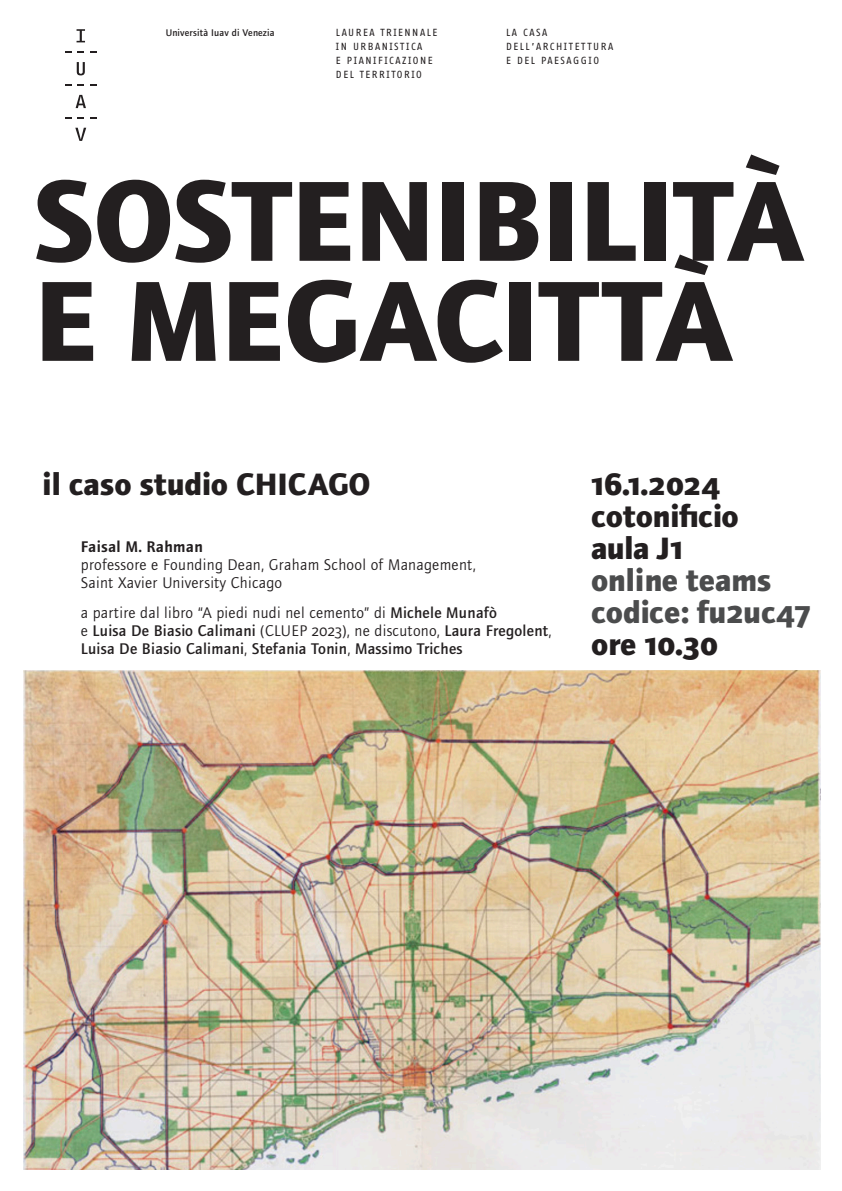
<style>
.page{position:relative;width:842px;height:1191px;background:#fff}
.page>*{position:absolute;margin:0;border:0;box-sizing:border-box;transform-origin:0 0}
.TITOLO{font:700 118px "Foundry Journal OT2";letter-spacing:-.01em;color:#231f20}
.SOTTOTITOLO___INFO{font:700 32px "Foundry Journal OT2";color:#231f20}
.SOTTOTITOLO___INFO-2{font:700 32px "Foundry Journal OT2";color:#4b4c4d}
.SOTTOTITOLO___INFO-3{font:700 32px "Foundry Journal SC";color:#231f20}
.TESTO_piccolo{font:16px "Foundry Journal OT2";letter-spacing:.02em;color:#231f20}
.TESTO_piccolo-2{font:500 16px/18px "Foundry Journal OT2";letter-spacing:.02em;color:#231f20}
.TESTO_piccolo-3{font:600 16px "Foundry Journal OT2";letter-spacing:.02em;color:#231f20}
.INTESTAZIONE_maiusco{font:10px "Fago Office Sans";letter-spacing:.15em;color:#231f20}
.INTESTAZIONE_iuav{font:500 10px "Foundry Journal OT2";letter-spacing:.02em;color:#231f20}
.s1{font-weight:500}
.s2{font-weight:400}
.s3{font-family:"Foundry Journal SC";font-weight:400}
.s4{font-family:"Foundry Journal SC"}
.s5{font-family:"Foundry Journal OT2"}
</style>
<div class="page">
<svg style="left:77px;top:29px;width:8px;height:13px"></svg>
<svg style="left:65px;top:51px;width:7px;height:2px"></svg>
<svg style="left:78px;top:51px;width:6px;height:2px"></svg>
<svg style="left:90px;top:51px;width:6px;height:2px"></svg>
<svg style="left:77px;top:62px;width:8px;height:13px"></svg>
<svg style="left:65px;top:84px;width:7px;height:2px"></svg>
<svg style="left:78px;top:84px;width:6px;height:2px"></svg>
<svg style="left:90px;top:84px;width:6px;height:2px"></svg>
<svg style="left:76px;top:95px;width:10px;height:13px"></svg>
<svg style="left:65px;top:117px;width:7px;height:2px"></svg>
<svg style="left:78px;top:117px;width:6px;height:2px"></svg>
<svg style="left:90px;top:117px;width:6px;height:2px"></svg>
<svg style="left:75px;top:128px;width:11px;height:13px"></svg>
<img style="left:23px;top:670px;width:798px;height:499px">
<p class="INTESTAZIONE_iuav" style="left:166px;top:25px;width:110px">Università Iuav di Venezia</p>
<p class="INTESTAZIONE_maiusco" style="left:336px;top:27px;width:103px">LAUREA TRIENNALE</p>
<p class="INTESTAZIONE_maiusco" style="left:336px;top:41px;width:88px">IN URBANISTICA</p>
<p class="INTESTAZIONE_maiusco" style="left:336px;top:55px;width:98px">E PIANIFICAZIONE</p>
<p class="INTESTAZIONE_maiusco" style="left:336px;top:69px;width:87px">DEL TERRITORIO</p>
<p class="INTESTAZIONE_maiusco" style="left:506px;top:27px;width:43px">LA CASA</p>
<p class="INTESTAZIONE_maiusco" style="left:506px;top:41px;width:109px">DELL’ARCHITETTURA</p>
<p class="INTESTAZIONE_maiusco" style="left:506px;top:55px;width:95px">E DEL PAESAGGIO</p>
<p class="TITOLO" style="left:34px;top:129px;width:772px">SOSTENIBILITÀ</p>
<p class="TITOLO" style="left:34px;top:229px;width:701px">E MEGACITTÀ</p>
<p class="SOTTOTITOLO___INFO" style="left:43px;top:459px;width:330px">il caso studio CHICAGO</p>
<p class="TESTO_piccolo-3" style="left:81px;top:535px;width:124px">Faisal M. Rahman</p>
<p class="TESTO_piccolo" style="left:81px;top:554px;width:396px">professore e Founding Dean, Graham School of Management,</p>
<p class="TESTO_piccolo" style="left:81px;top:572px;width:203px">Saint Xavier University Chicago</p>
<p class="TESTO_piccolo" style="left:81px;top:601px;width:418px">a partire dal libro “A piedi nudi nel cemento” di <span class="s1">Michele Munafò</span></p>
<p class="TESTO_piccolo-2" style="left:81px;top:620px;width:472px"><span class="s2">e</span> Luisa De Biasio Calimani <span class="s2">(CLUEP</span> <span class="s3">2023</span><span class="s2">), ne discutono,</span> Laura Fregolent<span class="s2">,<br></span>Luisa De Biasio Calimani<span class="s2">,</span> Stefania Tonin<span class="s2">,</span> Massimo Triches</p>
<p class="SOTTOTITOLO___INFO-3" style="left:591px;top:465px;width:130px">16.1.2024</p>
<p class="SOTTOTITOLO___INFO" style="left:591px;top:491px;width:149px">cotonificio</p>
<p class="SOTTOTITOLO___INFO" style="left:591px;top:523px;width:93px">aula J<span class="s4">1</span></p>
<p class="SOTTOTITOLO___INFO-2" style="left:591px;top:555px;width:182px">online teams</p>
<p class="SOTTOTITOLO___INFO-2" style="left:591px;top:587px;width:222px">codice: fu<span class="s4">2</span>uc<span class="s4">47</span></p>
<p class="SOTTOTITOLO___INFO-3" style="left:591px;top:625px;width:128px"><span class="s5">ore</span> 10.30</p>
</div>
